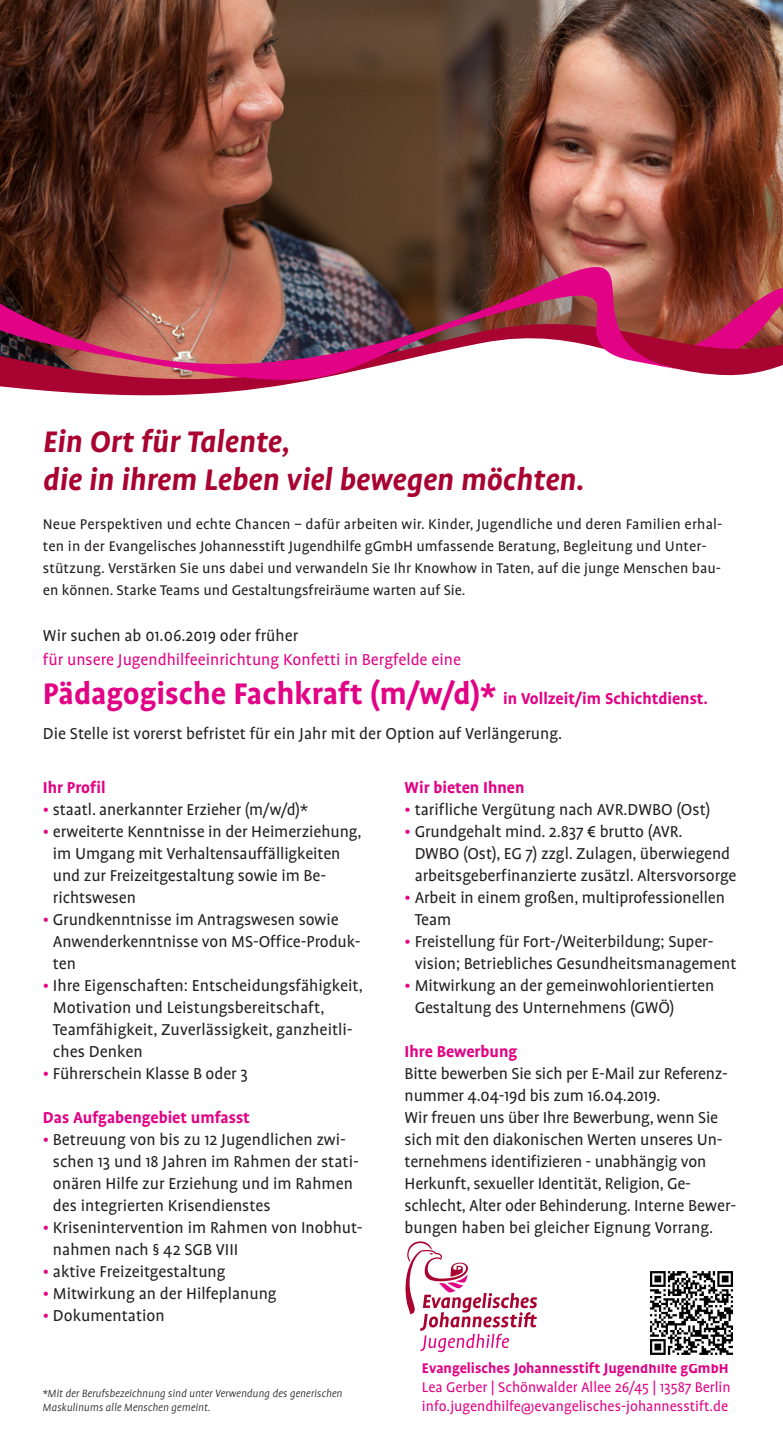
<style>
.page{position:relative;width:783px;height:1446px;background:#fff}
.page>*{position:absolute;margin:0;border:0;box-sizing:border-box;transform-origin:0 0}
.t1{font:700 34px "EJS Profile Pro";color:#e10285}
.t2{font:italic 700 34px/38px "EJS Profile Pro";color:#a80331}
.t3{font:18px/22px "EJS Profile Pro";letter-spacing:-.005em;color:#231f20}
.t4{font:700 18px "EJS Profile Pro";color:#e10285}
.t5{font:18px "EJS Profile Pro";color:#e10285}
.t6{font:16px/22px "EJS Profile Pro";letter-spacing:.005em;color:#231f20}
.t7{font:16px/19px "EJS Profile Pro";color:#e10285}
.t8{font:700 16px "EJS Profile Pro";color:#e10285}
.t9{font:italic 300 12px/14.4px "EJS Profile Pro";color:#231f20}
.s1{font-size:18px}
.s2{color:#e10285}
</style>
<div class="page">
<svg style="left:405px;top:1241px;width:132px;height:111px"></svg>
<img style="left:0;top:0;width:782px;height:192px">
<svg style="left:0;top:192px;width:782px;height:184px;background:#76372f"></svg>
<img style="left:0;top:226px;width:688px;height:170px">
<img style="left:650px;top:1271px;width:84px;height:84px">
<h1 class="t2" style="left:43px;top:421px;width:543px">Ein Ort für Talente,<br>die in ihrem Leben viel bewegen möchten.</h1>
<p class="t6" style="left:43px;top:514px;width:681px">Neue Perspektiven und echte Chancen – dafür arbeiten wir. Kinder, Jugendliche und deren Familien erhal&shy;ten in der Evangelisches Johannesstift Jugendhilfe gGmbH umfassende Beratung, Begleitung und Unter&shy;stützung. Verstärken Sie uns dabei und verwandeln Sie Ihr Knowhow in Taten, auf die junge Menschen bau&shy;en können. Starke Teams und Gestaltungsfreiräume warten auf Sie.</p>
<p class="t3" style="left:43px;top:625px;width:257px">Wir suchen ab 01.06.2019 oder früher</p>
<p class="t5" style="left:43px;top:649px;width:419px">für unsere Jugendhilfeeinrichtung Konfetti in Bergfelde eine</p>
<h1 class="t1" style="left:43px;top:673px;width:666px">Pädagogische Fachkraft (m/w/d)* <span class="s1">in Vollzeit/im Schichtdienst.</span></h1>
<p class="t3" style="left:43px;top:723px;width:521px">Die Stelle ist vorerst befristet für ein Jahr mit der Option auf Verlängerung.</p>
<p class="t4" style="left:43px;top:777px;width:64px">Ihr Profil</p>
<p class="t3" style="left:43px;top:799px;width:266px"><span class="s2">•</span> staatl. anerkannter Erzieher (m/w/d)*</p>
<p class="t3" style="left:53px;top:821px;width:310px;text-indent:-10px"><span class="s2">•</span> erweiterte Kenntnisse in der Heimerziehung, im Umgang mit Verhaltensauffälligkeiten und zur Freizeitgestaltung sowie im Be&shy;richtswesen</p>
<p class="t3" style="left:53px;top:909px;width:309px;text-indent:-10px"><span class="s2">•</span> Grundkenntnisse im Antragswesen sowie<br>Anwenderkenntnisse von MS-Office-Produk&shy;ten</p>
<p class="t3" style="left:53px;top:975px;width:311px;text-indent:-10px"><span class="s2">•</span> Ihre Eigenschaften: Entscheidungsfähigkeit, Motivation und Leistungsbereitschaft, Teamfähigkeit, Zuverlässigkeit, ganzheitli&shy;ches Denken</p>
<p class="t3" style="left:43px;top:1063px;width:206px"><span class="s2">•</span> Führerschein Klasse B oder 3</p>
<p class="t4" style="left:43px;top:1107px;width:208px">Das Aufgabengebiet umfasst</p>
<p class="t3" style="left:53px;top:1129px;width:307px;text-indent:-10px"><span class="s2">•</span> Betreuung von bis zu 12 Jugendlichen zwi&shy;schen 13 und 18 Jahren im Rahmen der stati&shy;onären Hilfe zur Erziehung und im Rahmen des integrierten Krisendienstes</p>
<p class="t3" style="left:53px;top:1217px;width:311px;text-indent:-10px"><span class="s2">•</span> Krisenintervention im Rahmen von Inobhut&shy;nahmen nach § 42 SGB VIII</p>
<p class="t3" style="left:43px;top:1261px;width:184px"><span class="s2">•</span> aktive Freizeitgestaltung</p>
<p class="t3" style="left:43px;top:1283px;width:235px"><span class="s2">•</span> Mitwirkung an der Hilfeplanung</p>
<p class="t3" style="left:43px;top:1305px;width:123px"><span class="s2">•</span> Dokumentation</p>
<p class="t4" style="left:404px;top:777px;width:121px">Wir bieten Ihnen</p>
<p class="t3" style="left:404px;top:799px;width:307px"><span class="s2">•</span> tarifliche Vergütung nach AVR.DWBO (Ost)</p>
<p class="t3" style="left:414px;top:821px;width:323px;text-indent:-10px"><span class="s2">•</span> Grundgehalt mind. 2.837 € brutto (AVR.<br>DWBO (Ost), EG 7) zzgl. Zulagen, überwiegend arbeitsgeberfinanzierte zusätzl. Altersvorsorge</p>
<p class="t3" style="left:414px;top:887px;width:312px;text-indent:-10px"><span class="s2">•</span> Arbeit in einem großen, multiprofessionellen<br>Team</p>
<p class="t3" style="left:414px;top:931px;width:323px;text-indent:-10px"><span class="s2">•</span> Freistellung für Fort-/Weiterbildung; Super&shy;vision; Betriebliches Gesundheitsmanagement</p>
<p class="t3" style="left:414px;top:975px;width:301px;text-indent:-10px"><span class="s2">•</span> Mitwirkung an der gemeinwohlorientierten<br>Gestaltung des Unternehmens (GWÖ)</p>
<p class="t4" style="left:404px;top:1041px;width:114px">Ihre Bewerbung</p>
<p class="t3" style="left:404px;top:1063px;width:333px">Bitte bewerben Sie sich per E-Mail zur Referenz&shy;nummer 4.04-19d bis zum 16.04.2019.<br>Wir freuen uns über Ihre Bewerbung, wenn Sie sich mit den diakonischen Werten unseres Un&shy;ternehmens identifizieren - unabhängig von Herkunft, sexueller Identität, Religion, Ge&shy;schlecht, Alter oder Behinderung. Interne Bewer&shy;bungen haben bei gleicher Eignung Vorrang.</p>
<p class="t9" style="left:43px;top:1385px;width:301px">*Mit der Berufsbezeichnung sind unter Verwendung des generischen<br>Maskulinums alle Menschen gemeint.</p>
<p class="t8" style="left:422px;top:1358px;width:308px">Evangelisches Johannesstift Jugendhilfe gGmbH</p>
<p class="t7" style="left:422px;top:1377px;width:310px">Lea Gerber | Schönwalder Allee 26/45 | 13587 Berlin info.jugendhilfe@evangelisches-johannesstift.de</p>
</div>
